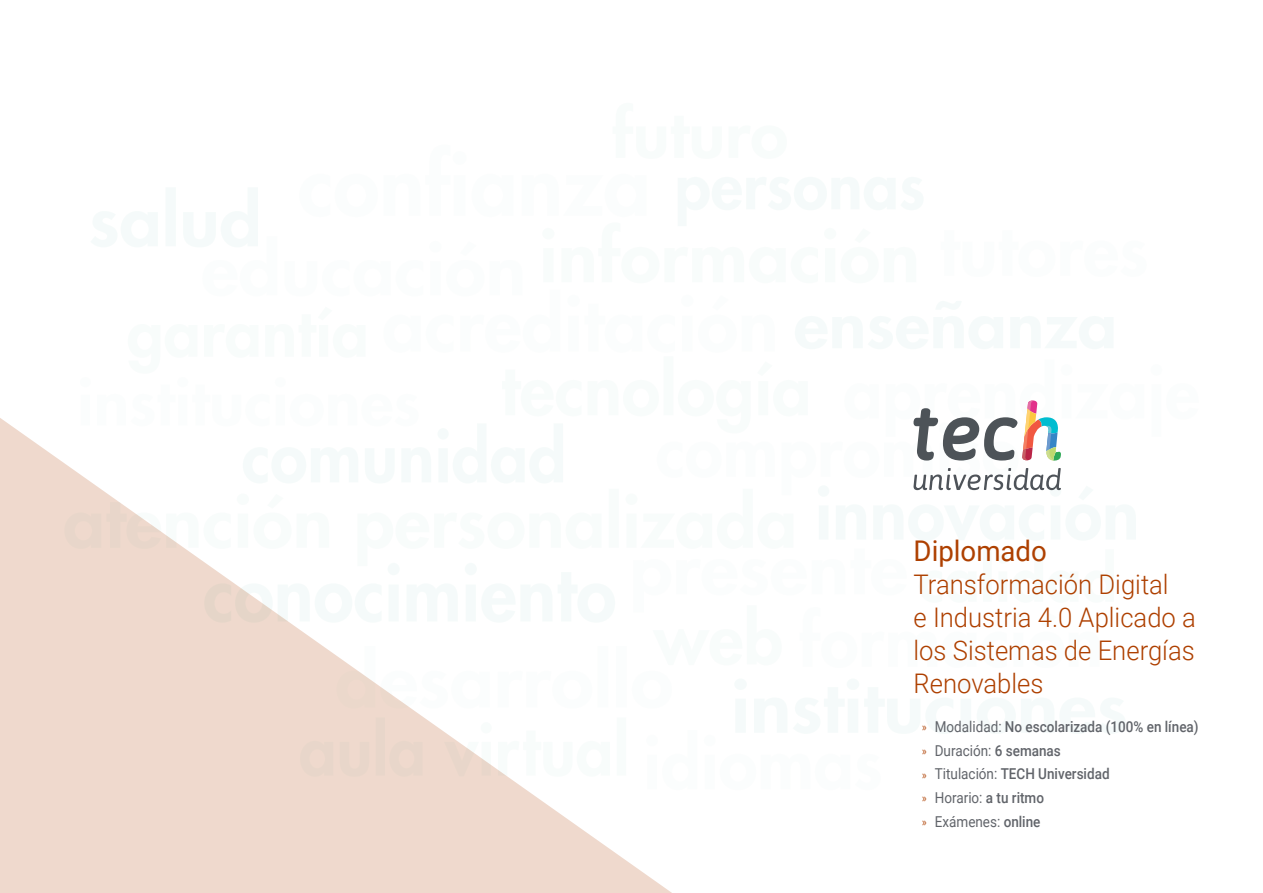
<style>
.page{position:relative;width:1263px;height:893px;background:#fff}
.page>*{position:absolute;margin:0;border:0;box-sizing:border-box;transform-origin:0 0}
.t1{font:28.5px "Roboto";color:#ae4000}
.t2{font:300 27px/33px "Roboto";color:#ae4000;scale:.95 1}
.t3{font:500 15px/23.7px "Roboto";color:#61646a;scale:.9 1}
.s1{font-family:"Myriad Pro";font-weight:400;font-size:12px;color:#ae4000}
.s2{font-weight:400}
</style>
<div class="page">
<svg style="left:0;top:418px;width:672px;height:475px;fill:#efd9cd"></svg>
<svg style="left:64px;top:400px;width:997px;height:390px"></svg>
<h1 class="t1" style="left:913px;top:531px;width:135px">Diplomado</h1>
<h2 class="t2" style="left:913px;top:567px;width:299px">Transformación Digital<br>e Industria 4.0 Aplicado a los Sistemas de Energías<br>Renovables</h2>
<p class="t3" style="left:922px;top:714px;width:309px"><span class="s1">»</span> <span class="s2">Modalidad:</span> No escolarizada (100% en línea) <span class="s1">»</span> <span class="s2">Duración:</span> 6 semanas<br><span class="s1">»</span> <span class="s2">Titulación:</span> TECH Universidad<br><span class="s1">»</span> <span class="s2">Horario:</span> a tu ritmo<br><span class="s1">»</span> <span class="s2">Exámenes:</span> online</p>
</div>
